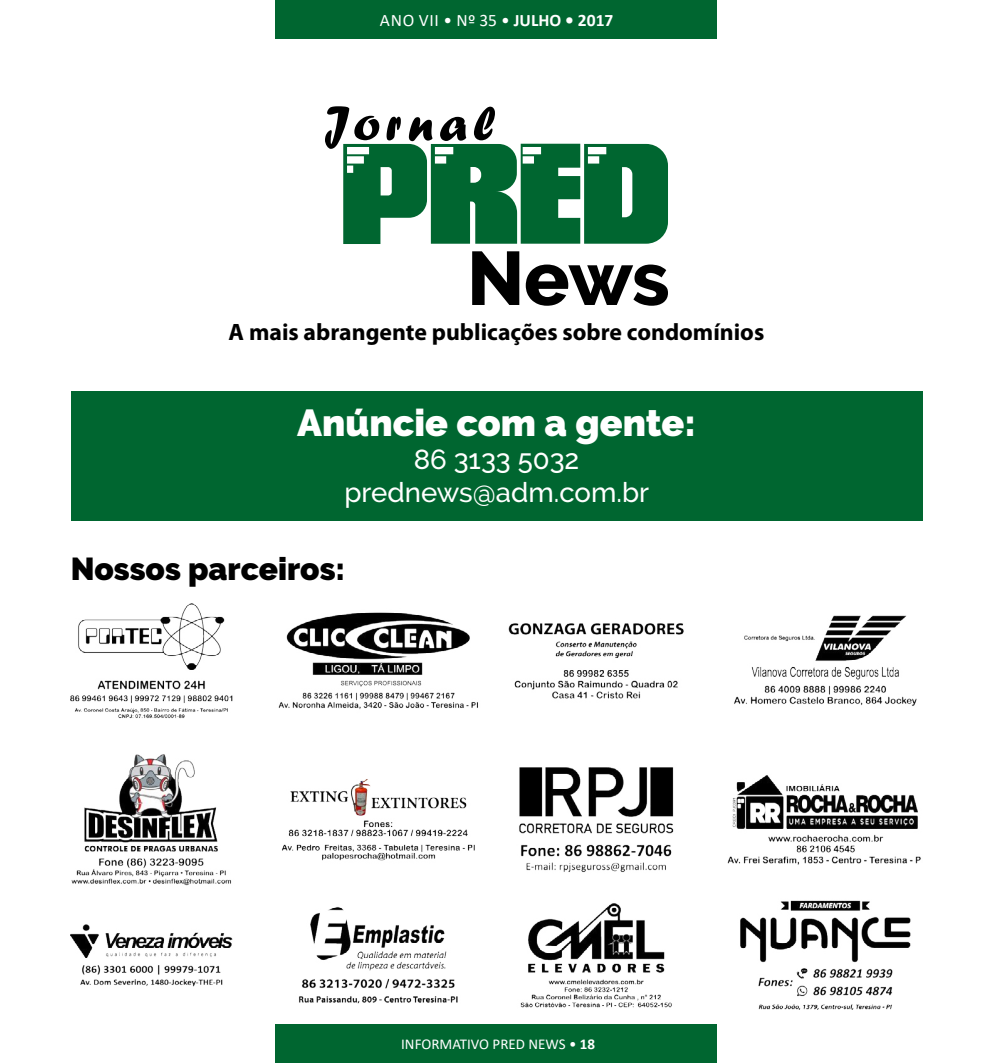
<style>
.page{position:relative;width:993px;height:1063px;background:#fff}
.page>*{position:absolute;margin:0;border:0;box-sizing:border-box;transform-origin:0 0}
.t1{font:900 37.5px "Raleway";color:#fff}
.t2{font:900 31.62px "Raleway";color:#000}
.t3{font:500 27.5px/33px "Raleway";color:#fff;text-align:center}
.t4{font:700 23.75px "Myriad Pro";color:#000}
.t5{font:17.5px "Calibri";letter-spacing:.04em;color:#fff}
.t6{font:15px "Calibri";color:#fff}
.s1{font-weight:700}
</style>
<div class="page">
<div style="left:276px;top:1024px;width:440px;height:39px;background:#006630"></div>
<div style="left:276px;top:0;width:440px;height:39px;background:#006630"></div>
<div style="left:71px;top:392px;width:850px;height:129px;background:#006630"></div>
<svg style="left:472px;top:251px;width:195px;height:55px"></svg>
<svg style="left:325px;top:106px;width:342px;height:138px"></svg>
<img style="left:71px;top:604px;width:850px;height:406px">
<p class="t5" style="left:380px;top:8px;width:235px">ANO VII • Nº 35 • <span class="s1">JULHO • 2017</span></p>
<p class="t4" style="left:228px;top:317px;width:537px">A mais abrangente publicações sobre condomínios</p>
<h1 class="t1" style="left:297px;top:401px;width:400px">Anúncie com a gente:</h1>
<p class="t3" style="left:344px;top:442px;width:306px">86 3133 5032 prednews@adm.com.br</p>
<h2 class="t2" style="left:71px;top:551px;width:276px">Nossos parceiros:</h2>
<p class="t6" style="left:401px;top:1034px;width:195px">INFORMATIVO PRED NEWS • <span class="s1">18</span></p>
</div>
